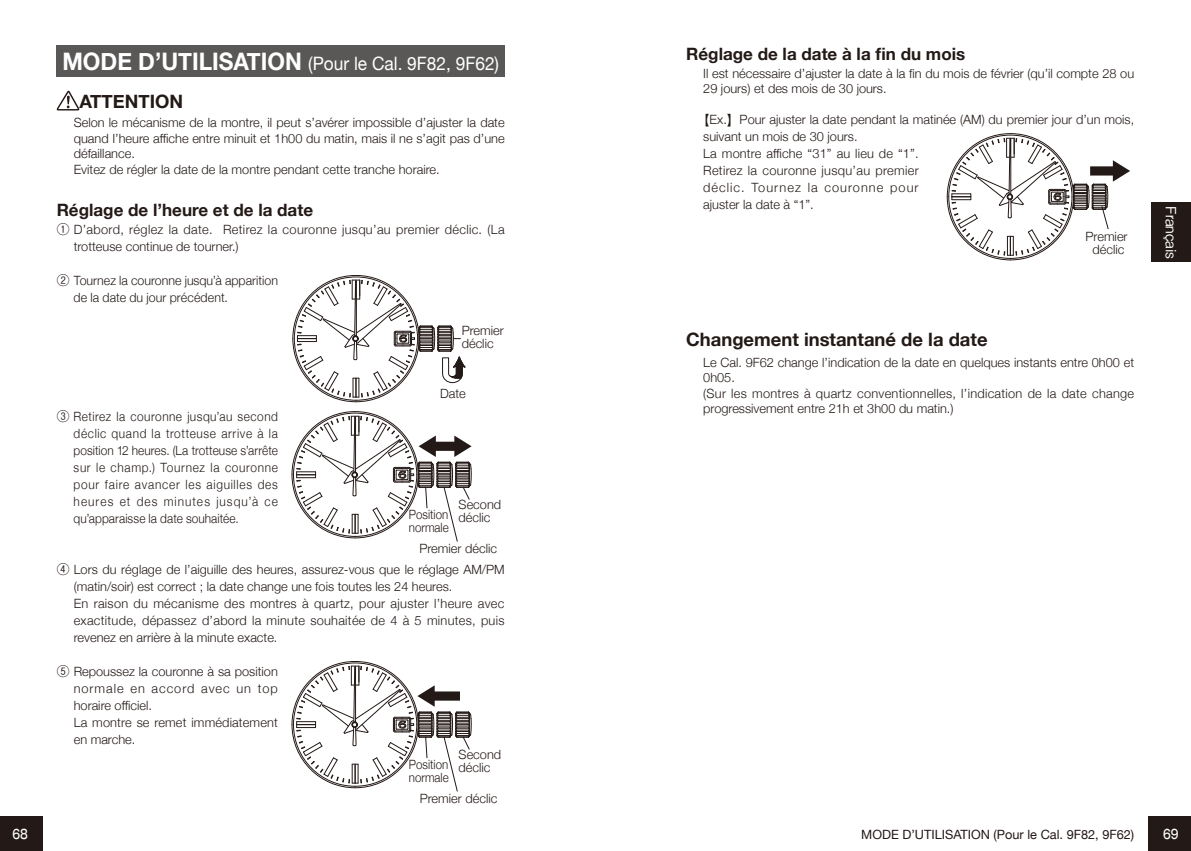
<style>
.page{position:relative;width:1191px;height:851px;background:#fff}
.page>*{position:absolute;margin:0;border:0;box-sizing:border-box;transform-origin:0 0}
.t1{font:18.4px "Helvetica Neue";color:#fff;scale:.94 1}
.t2{font:700 18.4px "Helvetica Neue";color:#231916}
.t3{font:700 17px "Helvetica Neue";color:#231916}
.t4{font:500 14.2px "Gothic BBB Pro";color:#fff;scale:.95 1}
.t5{font:300 12.8px/15.6px "Helvetica Neue";color:#231916}
.t6{font:300 12.8px/17px "Helvetica Neue";color:#231916;text-align:justify;scale:.93 1}
.t7{font:300 12.8px/17px "Helvetica Neue";letter-spacing:.025em;color:#231916}
.t8{font:300 12.8px "Helvetica Neue";letter-spacing:.02em;color:#231916}
.t9{font:12.8px "Helvetica Neue";color:#231916}
.t10{font:300 12.8px/12.8px "Helvetica Neue";color:#231916;scale:.9 1}
.t11{font:300 12.8px "Helvetica Neue";letter-spacing:.075em;color:#231916}
.t12{font:500 12.8px "Gothic MB101 Pro";color:#fff;scale:.8 1}
.s1{font-weight:700;font-size:24px}
.s2{font-family:"Gothic BBB Pro";font-weight:500}
</style>
<div class="page">
<div style="left:0;top:816px;width:43px;height:34px;background:#231916"></div>
<div style="left:1148px;top:816px;width:43px;height:34px;background:#231916"></div>
<div style="left:1151px;top:203px;width:40px;height:59px;background:#231916"></div>
<svg style="left:57px;top:91px;width:22px;height:19px"></svg>
<svg style="left:292px;top:275px;width:174px;height:127px"></svg>
<svg style="left:292px;top:411px;width:180px;height:131px"></svg>
<svg style="left:292px;top:661px;width:180px;height:131px"></svg>
<svg style="left:947px;top:133px;width:183px;height:127px"></svg>
<div style="left:57px;top:45px;width:448px;height:32px;background:#595857"></div>
<h1 class="t1" style="left:62px;top:50px;width:466px"><span class="s1">MODE D’UTILISATION</span> (Pour le Cal. 9F82, 9F62)</h1>
<h1 class="t2" style="left:79px;top:87px;width:105px">ATTENTION</h1>
<p class="t5" style="left:74px;top:114px;width:432px">Selon le mécanisme de la montre, il peut s’avérer impossible d’ajuster la date quand I’heure affiche entre minuit et 1h00 du matin, mais il ne s’agit pas d’une défaillance.<br>Evitez de régler la date de la montre pendant cette tranche horaire.</p>
<h2 class="t3" style="left:57px;top:196px;width:258px">Réglage de l’heure et de la date</h2>
<p class="t7" style="left:74px;top:220px;width:432px;text-indent:-17px"><span class="s2">①</span> D’abord, réglez la date. Retirez la couronne jusqu’au premier déclic. (La trotteuse continue de tourner.)</p>
<p class="t5" style="left:74px;top:271px;width:206px;line-height:17px;text-indent:-17px"><span class="s2">②</span> Tournez la couronne jusqu’à apparition de la date du jour précédent.</p>
<p class="t5" style="left:462px;top:323px;width:44px;line-height:12.8px">Premier déclic</p>
<p class="t5" style="left:440px;top:385px;width:27px">Date</p>
<p class="t6" style="left:74px;top:407px;width:221px;text-indent:-17px"><span class="s2">③</span> Retirez la couronne jusqu’au second déclic quand la trotteuse arrive à la position 12 heures. (La trotteuse s’arrête sur le champ.) Tournez la couronne pour faire avancer les aiguilles des heures et des minutes jusqu’à ce qu’apparaisse la date souhaitée.</p>
<p class="t5" style="left:57px;top:561px;width:449px"><span class="s2">④</span> Lors du réglage de l’aiguille des heures, assurez-vous que le réglage AM/PM</p>
<p class="t5" style="left:74px;top:578px;width:380px">(matin/soir) est correct ; la date change une fois toutes les 24 heures.</p>
<p class="t7" style="left:57px;top:594px;width:449px"><span class="s2">　</span> En raison du mécanisme des montres à quartz, pour ajuster l’heure avec</p>
<p class="t8" style="left:74px;top:610px;width:432px">exactitude, dépassez d’abord la minute souhaitée de 4 à 5 minutes, puis</p>
<p class="t5" style="left:74px;top:629px;width:205px">revenez en arrière à la minute exacte.</p>
<p class="t5" style="left:57px;top:663px;width:223px"><span class="s2">⑤</span> Repoussez la couronne à sa position</p>
<p class="t11" style="left:74px;top:678px;width:206px">normale en accord avec un top</p>
<p class="t5" style="left:74px;top:697px;width:80px">horaire officiel.</p>
<p class="t5" style="left:57px;top:714px;width:223px"><span class="s2">　</span> La montre se remet immédiatement</p>
<p class="t5" style="left:74px;top:731px;width:63px">en marche.</p>
<p class="t10" style="left:409px;top:507px;width:46px">Position normale</p>
<p class="t5" style="left:458px;top:497px;width:44px;line-height:12.8px">Second déclic</p>
<p class="t5" style="left:419px;top:540px;width:79px">Premier déclic</p>
<p class="t10" style="left:409px;top:757px;width:46px">Position normale</p>
<p class="t5" style="left:458px;top:747px;width:44px;line-height:12.8px">Second déclic</p>
<p class="t5" style="left:420px;top:789px;width:79px">Premier déclic</p>
<h2 class="t3" style="left:686px;top:41px;width:280px">Réglage de la date à la fin du mois</h2>
<p class="t5" style="left:703px;top:64px;width:432px">Il est nécessaire d’ajuster la date à la fin du mois de février (qu’il compte 28 ou<br>29 jours) et des mois de 30 jours.</p>
<p class="t5" style="left:703px;top:111px;width:432px;line-height:17px;text-indent:-6px"><span class="s2">【</span>Ex.<span class="s2">】</span>Pour ajuster la date pendant la matinée (AM) du premier jour d’un mois, suivant un mois de 30 jours.<br>La montre affiche “31” au lieu de “1”.<br>Retirez la couronne jusqu’au premier<br>déclic. Tournez la couronne pour<br>ajuster la date à “1”.</p>
<p class="t5" style="left:1085px;top:229px;width:44px;line-height:12.8px;text-align:center">Premier déclic</p>
<p class="t4" style="left:1182px;top:206px;width:57px;rotate:90deg">Français</p>
<h1 class="t2" style="left:686px;top:325px;width:303px">Changement instantané de la date</h1>
<p class="t5" style="left:703px;top:353px;width:432px">Le Cal. 9F62 change l’indication de la date en quelques instants entre 0h00 et 0h05.<br>(Sur les montres à quartz conventionnelles, l’indication de la date change progressivement entre 21h et 3h00 du matin.)</p>
<p class="t12" style="left:12px;top:823px;width:21px">68</p>
<p class="t12" style="left:1163px;top:823px;width:21px">69</p>
<p class="t9" style="left:861px;top:824px;width:274px">MODE D’UTILISATION (Pour le Cal. 9F82, 9F62)</p>
</div>
